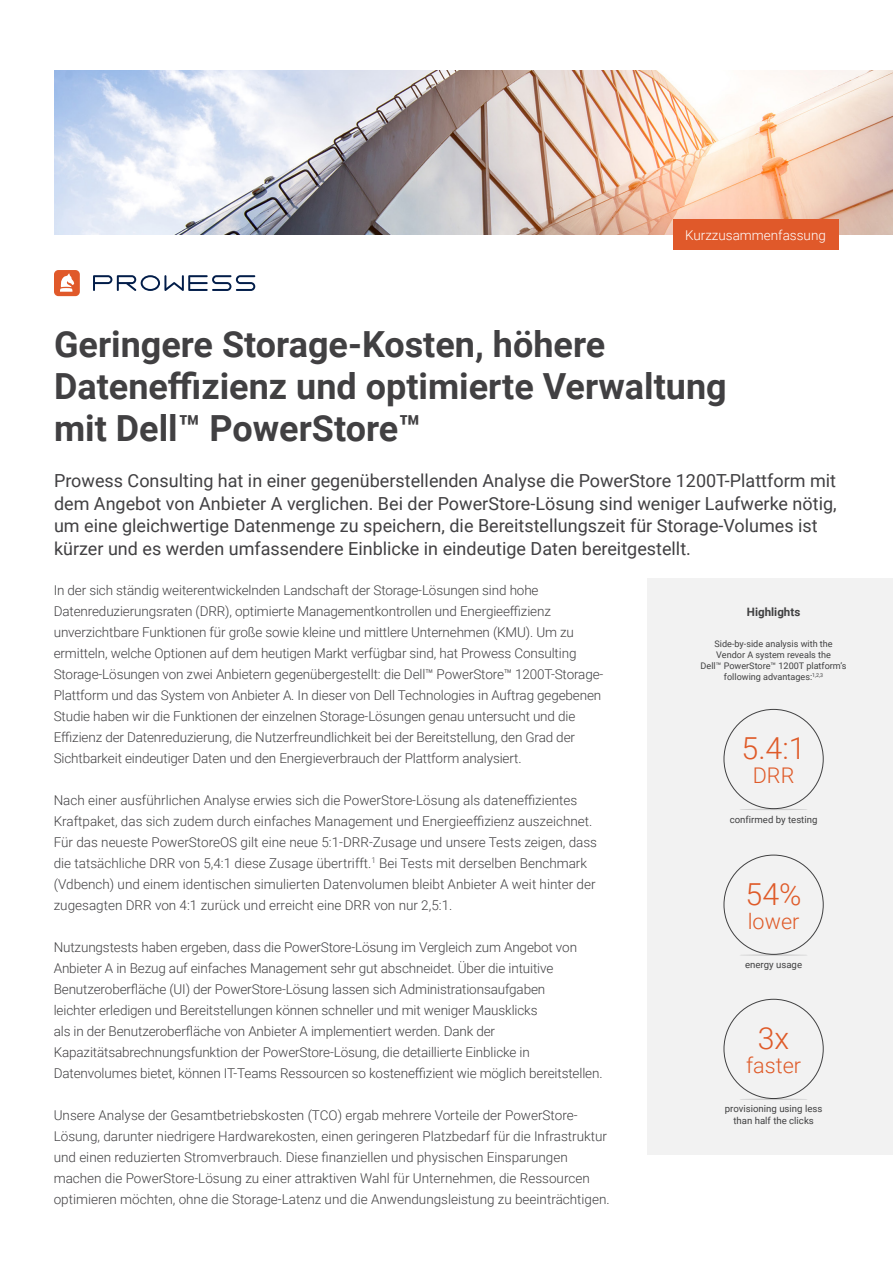
<style>
.page{position:relative;width:893px;height:1263px;background:#fff}
.page>*{position:absolute;margin:0;border:0;box-sizing:border-box;transform-origin:0 0}
.P__Cover_Header{font:700 36px/42px "Roboto";color:#414042}
.t1{font:300 30.3px "Roboto";color:#df5a28}
.t2{font:300 21.6px "Roboto";color:#df5a28}
.P__Cover_Subhead{font:18px/22.5px "Roboto";color:#414042}
.P__Body_Copy{font:300 13.5px/21px "Roboto";letter-spacing:-.01em;color:#414042}
.P__Body_Copy-2{font:300 13.5px "Roboto";color:#fff}
.t3{font:700 11.55px "Roboto";color:#414142}
.t4{font:9.6px/12px "Roboto";color:#414142;text-align:center}
.t5{font:9.15px/10.9px "Roboto";color:#414142;text-align:center}
</style>
<div class="page">
<svg style="left:54px;top:270px;width:26px;height:26px"></svg>
<svg style="left:93px;top:275px;width:162px;height:16px"></svg>
<img style="left:54px;top:70px;width:839px;height:165px">
<div style="left:647px;top:578px;width:246px;height:577px;background:#f2f2f2"></div>
<hr style="left:739px;top:809px;width:69px;height:1px;background:#414142;border-radius:50%">
<hr style="left:739px;top:954px;width:69px;height:2px;background:#414142;border-radius:50%">
<hr style="left:739px;top:1098px;width:69px;height:2px;background:#414142;border-radius:50%">
<div style="left:673px;top:220px;width:166px;height:30px;background:#e0592a"></div>
<p class="P__Body_Copy-2" style="left:685px;top:226px;width:142px">Kurzzusammenfassung</p>
<p class="P__Cover_Header" style="left:54px;top:322px;width:674px">Geringere Storage-Kosten, höhere<br>Dateneffizienz und optimierte Verwaltung mit Dell™ PowerStore™</p>
<p class="P__Cover_Subhead" style="left:54px;top:469px;width:784px">Prowess Consulting hat in einer gegenüberstellenden Analyse die PowerStore 1200T-Plattform mit dem Angebot von Anbieter A verglichen. Bei der PowerStore-Lösung sind weniger Laufwerke nötig, um eine gleichwertige Datenmenge zu speichern, die Bereitstellungszeit für Storage-Volumes ist kürzer und es werden umfassendere Einblicke in eindeutige Daten bereitgestellt.</p>
<p class="P__Body_Copy" style="left:54px;top:579px;width:551px">In der sich ständig weiterentwickelnden Landschaft der Storage-Lösungen sind hohe Datenreduzierungsraten (DRR), optimierte Managementkontrollen und Energieeffizienz unverzichtbare Funktionen für große sowie kleine und mittlere Unternehmen (KMU). Um zu ermitteln, welche Optionen auf dem heutigen Markt verfügbar sind, hat Prowess Consulting Storage-Lösungen von zwei Anbietern gegenübergestellt: die Dell™ PowerStore™ 1200T-Storage-Plattform und das System von Anbieter A. In dieser von Dell Technologies in Auftrag gegebenen Studie haben wir die Funktionen der einzelnen Storage-Lösungen genau untersucht und die Effizienz der Datenreduzierung, die Nutzerfreundlichkeit bei der Bereitstellung, den Grad der Sichtbarkeit eindeutiger Daten und den Energieverbrauch der Plattform analysiert.</p>
<p class="P__Body_Copy" style="left:54px;top:789px;width:545px">Nach einer ausführlichen Analyse erwies sich die PowerStore-Lösung als dateneffizientes Kraftpaket, das sich zudem durch einfaches Management und Energieeffizienz auszeichnet.<br>Für das neueste PowerStoreOS gilt eine neue 5:1-DRR-Zusage und unsere Tests zeigen, dass die tatsächliche DRR von 5,4:1 diese Zusage übertrifft.<sup>1</sup> Bei Tests mit derselben Benchmark (Vdbench) und einem identischen simulierten Datenvolumen bleibt Anbieter A weit hinter der zugesagten DRR von 4:1 zurück und erreicht eine DRR von nur 2,5:1.</p>
<p class="P__Body_Copy" style="left:54px;top:936px;width:550px">Nutzungstests haben ergeben, dass die PowerStore-Lösung im Vergleich zum Angebot von Anbieter A in Bezug auf einfaches Management sehr gut abschneidet. Über die intuitive Benutzeroberfläche (UI) der PowerStore-Lösung lassen sich Administrationsaufgaben<br>leichter erledigen und Bereitstellungen können schneller und mit weniger Mausklicks<br>als in der Benutzeroberfläche von Anbieter A implementiert werden. Dank der Kapazitätsabrechnungsfunktion der PowerStore-Lösung, die detaillierte Einblicke in Datenvolumes bietet, können IT-Teams Ressourcen so kosteneffizient wie möglich bereitstellen.</p>
<p class="P__Body_Copy" style="left:54px;top:1104px;width:557px">Unsere Analyse der Gesamtbetriebskosten (TCO) ergab mehrere Vorteile der PowerStore-Lösung, darunter niedrigere Hardwarekosten, einen geringeren Platzbedarf für die Infrastruktur und einen reduzierten Stromverbrauch. Diese finanziellen und physischen Einsparungen machen die PowerStore-Lösung zu einer attraktiven Wahl für Unternehmen, die Ressourcen optimieren möchten, ohne die Storage-Latenz und die Anwendungsleistung zu beeinträchtigen.</p>
<p class="t3" style="left:747px;top:604px;width:55px">Highlights</p>
<p class="t5" style="left:701px;top:638px;width:147px">Side-by-side analysis with the<br>Vendor A system reveals the<br>Dell™ PowerStore™ 1200T platform’s following advantages:<sup>1,2,3</sup></p>
<p class="t1" style="left:742px;top:727px;width:65px">5.4:1</p>
<p class="t2" style="left:753px;top:760px;width:43px">DRR</p>
<p class="t4" style="left:730px;top:813px;width:89px">confirmed by testing</p>
<p class="t1" style="left:746px;top:873px;width:57px">54%</p>
<p class="t2" style="left:748px;top:906px;width:53px">lower</p>
<p class="t4" style="left:745px;top:958px;width:58px">energy usage</p>
<p class="t1" style="left:758px;top:1017px;width:33px">3x</p>
<p class="t2" style="left:746px;top:1050px;width:56px">faster</p>
<p class="t4" style="left:725px;top:1102px;width:99px">provisioning using less than half the clicks</p>
</div>
